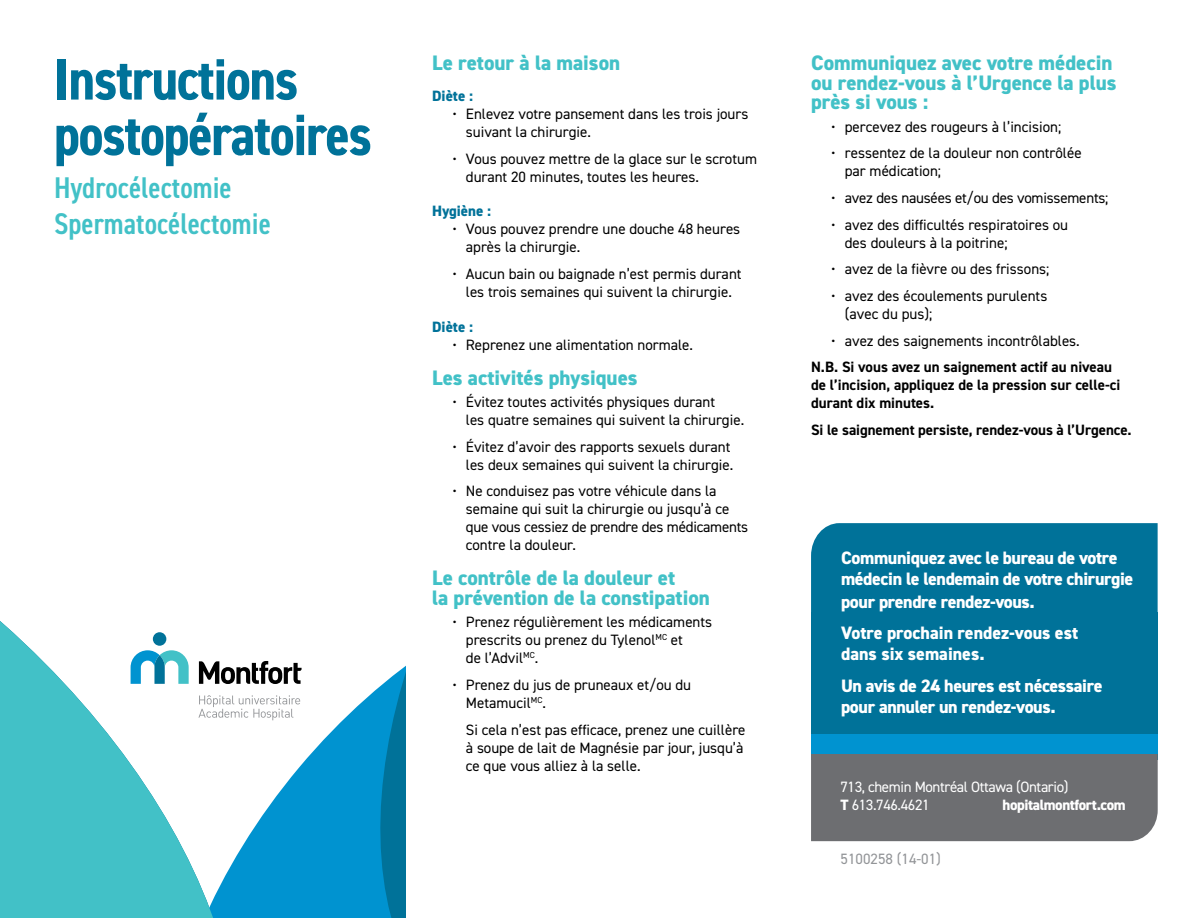
<style>
.page{position:relative;width:1188px;height:918px;background:#fff}
.page>*{position:absolute;margin:0;border:0;box-sizing:border-box;transform-origin:0 0}
.t1{font:700 condensed 58.5px "DIN2014";letter-spacing:-.025em;color:#007299}
.t2{font:600 condensed 30px/36px "DIN2014";color:#42c1c7}
.t3{font:800 21px/19.5px "DIN2014";color:#42c1c7}
.back{font:800 18px/21.8px "DIN2014";letter-spacing:-.02em;color:#fff}
.back-2{font:800 18px/21px "DIN2014";color:#fff}
.t4{font:15px/18px "DIN2014";color:#000}
.Body{font:700 15px/18px "DIN2014";color:#000}
.t5{font:15px "DIN2014";letter-spacing:-.025em;color:#fff}
.t6{font:800 15px "DIN2014";color:#007299}
.t7{font:800 15px "DIN2014";letter-spacing:-.025em;color:#fff}
.t8{font:15px "DIN2014";color:#939598}
.s1{font-weight:800}
</style>
<div class="page">
<div style="left:811px;top:612px;width:347px;height:148px;background:#007299"></div>
<div style="left:811px;top:753px;width:347px;height:88px;background:#6d6e71"></div>
<div style="left:811px;top:523px;width:347px;height:89px;background:#007299"></div>
<div style="left:811px;top:734px;width:347px;height:19px;background:#0093d0"></div>
<div style="left:306px;top:745px;width:13px;height:173px;background:#0093d0"></div>
<svg style="left:319px;top:666px;width:86px;height:252px;background:#259ccb"></svg>
<svg style="left:0;top:621px;width:306px;height:297px"></svg>
<h1 class="t1" style="left:54px;top:40px;width:246px">Instructions</h1>
<h1 class="t1" style="left:54px;top:96px;width:320px">postopératoires</h1>
<h2 class="t2" style="left:54px;top:169px;width:218px">Hydrocélectomie<br>Spermatocélectomie</h2>
<h3 class="t3" style="left:432px;top:53px;width:190px">Le retour à la maison</h3>
<h4 class="t6" style="left:432px;top:86px;width:42px">Diète :</h4>
<p class="t4" style="left:466px;top:104px;width:284px;text-indent:-14px">• Enlevez votre pansement dans les trois jours suivant la chirurgie.</p>
<p class="t4" style="left:466px;top:149px;width:293px;text-indent:-14px">• Vous pouvez mettre de la glace sur le scrotum durant 20 minutes, toutes les heures.</p>
<h4 class="t6" style="left:432px;top:201px;width:60px">Hygiène :</h4>
<p class="t4" style="left:466px;top:220px;width:276px;text-indent:-14px">• Vous pouvez prendre une douche 48 heures après la chirurgie.</p>
<p class="t4" style="left:452px;top:265px;width:291px;text-align:center">• Aucun bain ou baignade n’est permis durant les trois semaines qui suivent la chirurgie.</p>
<h4 class="t6" style="left:432px;top:317px;width:42px">Diète :</h4>
<p class="t4" style="left:452px;top:336px;width:242px">• Reprenez une alimentation normale.</p>
<h3 class="t3" style="left:432px;top:368px;width:207px">Les activités physiques</h3>
<p class="t4" style="left:466px;top:393px;width:280px;text-indent:-14px">• Évitez toutes activités physiques durant<br>les quatre semaines qui suivent la chirurgie.</p>
<p class="t4" style="left:452px;top:437px;width:283px;text-align:right">• Évitez d’avoir des rapports sexuels durant les deux semaines qui suivent la chirurgie.</p>
<p class="t4" style="left:466px;top:482px;width:284px;text-indent:-14px">• Ne conduisez pas votre véhicule dans la semaine qui suit la chirurgie ou jusqu’à ce que vous cessiez de prendre des médicaments contre la douleur.</p>
<h3 class="t3" style="left:432px;top:568px;width:279px">Le contrôle de la douleur et<br>la prévention de la constipation</h3>
<p class="t4" style="left:466px;top:613px;width:248px;text-indent:-14px">• Prenez régulièrement les médicaments prescrits ou prenez du Tylenol<sup>MC</sup> et<br>de l’Advil<sup>MC</sup>.</p>
<p class="t4" style="left:466px;top:675px;width:227px;text-indent:-14px">• Prenez du jus de pruneaux et/ou du<br>Metamucil<sup>MC</sup>.</p>
<p class="t4" style="left:466px;top:720px;width:281px">Si cela n’est pas efficace, prenez une cuillère à soupe de lait de Magnésie par jour, jusqu’à ce que vous alliez à la selle.</p>
<h3 class="t3" style="left:811px;top:53px;width:307px">Communiquez avec votre médecin ou rendez-vous à l’Urgence la plus près si vous :</h3>
<p class="t4" style="left:831px;top:117px;width:231px">• percevez des rougeurs à l’incision;</p>
<p class="t4" style="left:845px;top:144px;width:238px;text-indent:-14px">• ressentez de la douleur non contrôlée par médication;</p>
<p class="t4" style="left:831px;top:189px;width:279px">• avez des nausées et/ou des vomissements;</p>
<p class="t4" style="left:845px;top:215px;width:225px;text-indent:-14px">• avez des difficultés respiratoires ou des douleurs à la poitrine;</p>
<p class="t4" style="left:831px;top:260px;width:220px">• avez de la fièvre ou des frissons;</p>
<p class="t4" style="left:845px;top:286px;width:204px;text-indent:-14px">• avez des écoulements purulents (avec du pus);</p>
<p class="t4" style="left:831px;top:331px;width:250px">• avez des saignements incontrôlables.</p>
<p class="Body" style="left:811px;top:358px;width:311px">N.B. Si vous avez un saignement actif au niveau de l’incision, appliquez de la pression sur celle-ci durant dix minutes.</p>
<p class="Body" style="left:811px;top:420px;width:322px">Si le saignement persiste, rendez-vous à l’Urgence.</p>
<p class="back" style="left:841px;top:547px;width:294px">Communiquez avec le bureau de votre médecin le lendemain de votre chirurgie pour prendre rendez-vous.</p>
<p class="back-2" style="left:841px;top:622px;width:239px">Votre prochain rendez-vous est dans six semaines.</p>
<p class="back" style="left:841px;top:675px;width:263px;line-height:21px">Un avis de 24 heures est nécessaire pour annuler un rendez-vous.</p>
<h1 class="t5" style="left:841px;top:777px;width:230px">713, chemin Montréal Ottawa (Ontario)</h1>
<h1 class="t5" style="left:841px;top:795px;width:91px"><span class="s1">T</span> 613.746.4621</h1>
<h1 class="t7" style="left:1003px;top:795px;width:125px">hopitalmontfort.com</h1>
<p class="t8" style="left:841px;top:849px;width:102px">5100258 (14-01)</p>
</div>
